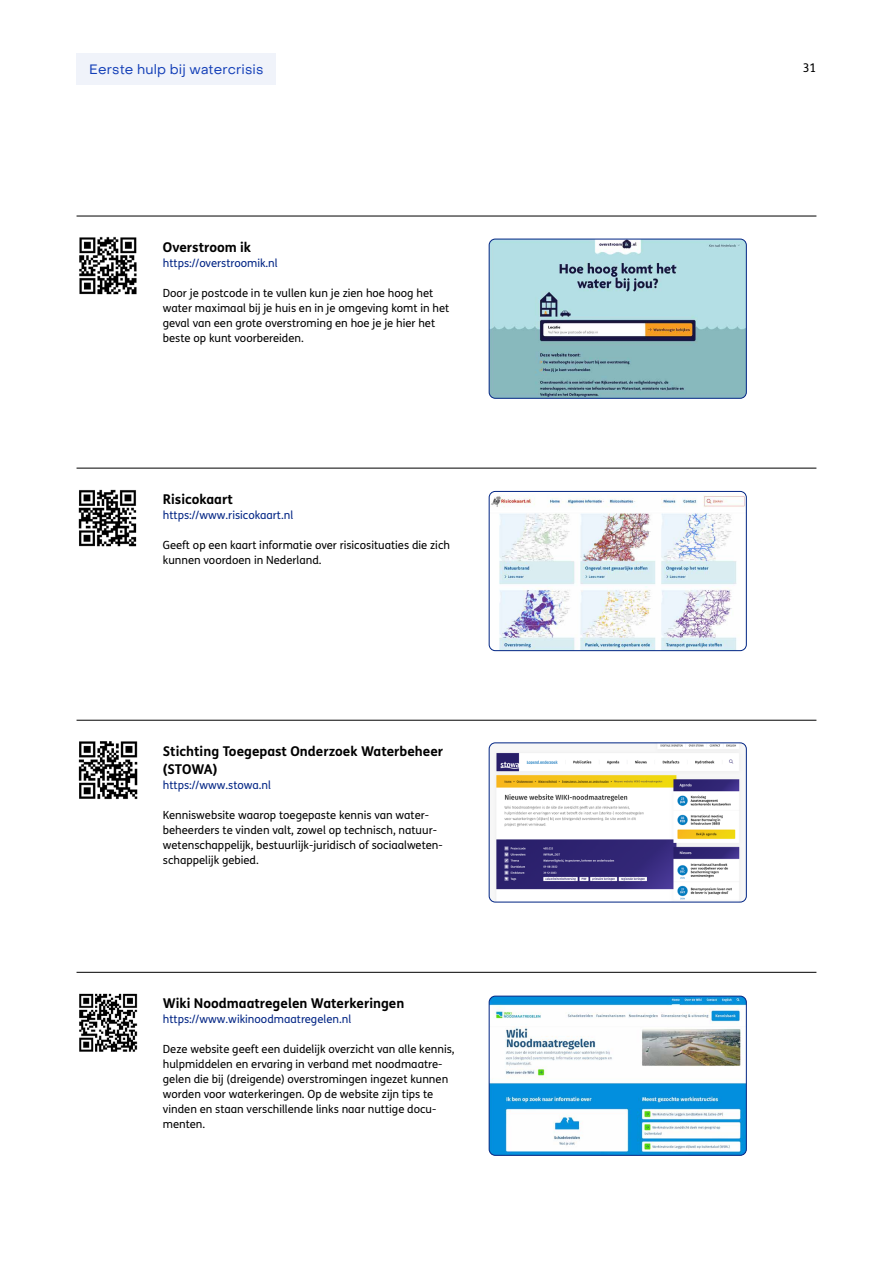
<style>
.page{position:relative;width:893px;height:1263px;background:#fff}
.page>*{position:absolute;margin:0;border:0;box-sizing:border-box;transform-origin:0 0}
.t1{font:700 13.5px/18px "FS Me Pro";color:#000}
.t2{font:13.5px "PP Object Sans";letter-spacing:.01em;color:#123eb7}
.t3{font:12px "FS Me Pro";color:#000}
.t4{font:11.25px/15px "FS Me Pro";color:#000}
.t5{font:11.25px "FS Me Pro";color:#002484}
</style>
<div class="page">
<div style="left:77px;top:53px;width:199px;height:32px;background:#f0f3fa"></div>
<img style="left:79px;top:236px;width:58px;height:59px">
<hr style="left:77px;top:216px;width:739px;height:1px;background:#000">
<img style="left:78px;top:489px;width:59px;height:58px">
<hr style="left:77px;top:468px;width:739px;height:1px;background:#000">
<img style="left:78px;top:741px;width:60px;height:59px">
<hr style="left:77px;top:720px;width:739px;height:1px;background:#000">
<img style="left:79px;top:993px;width:59px;height:59px">
<hr style="left:77px;top:972px;width:739px;height:1px;background:#000">
<img style="left:489px;top:239px;width:257px;height:159px">
<div style="left:489px;top:239px;width:257px;height:159px;border:1px solid #002484;border-radius:6px"></div>
<img style="left:489px;top:743px;width:257px;height:159px">
<div style="left:489px;top:743px;width:257px;height:159px;border:1px solid #002484;border-radius:6px"></div>
<img style="left:489px;top:491px;width:257px;height:160px">
<div style="left:489px;top:491px;width:257px;height:160px;border:1px solid #002484;border-radius:6px"></div>
<img style="left:489px;top:996px;width:257px;height:159px">
<div style="left:489px;top:996px;width:257px;height:159px;border:1px solid #002484;border-radius:6px"></div>
<p class="t2" style="left:89px;top:61px;width:176px">Eerste hulp bij watercrisis</p>
<p class="t3" style="left:803px;top:60px;width:15px">31</p>
<p class="t1" style="left:163px;top:238px;width:90px">Overstroom ik</p>
<p class="t5" style="left:163px;top:255px;width:116px">https://overstroomik.nl</p>
<p class="t4" style="left:163px;top:285px;width:288px">Door je postcode in te vullen kun je zien hoe hoog het water maximaal bij je huis en in je omgeving komt in het geval van een grote overstroming en hoe je je hier het beste op kunt voorbereiden.</p>
<p class="t1" style="left:163px;top:490px;width:72px">Risicokaart</p>
<p class="t5" style="left:163px;top:507px;width:132px">https://www.risicokaart.nl</p>
<p class="t4" style="left:163px;top:537px;width:289px">Geeft op een kaart informatie over risicosituaties die zich kunnen voordoen in Nederland.</p>
<p class="t1" style="left:163px;top:742px;width:282px">Stichting Toegepast Onderzoek Waterbeheer (STOWA)</p>
<p class="t5" style="left:163px;top:777px;width:110px">https://www.stowa.nl</p>
<p class="t4" style="left:163px;top:807px;width:281px">Kenniswebsite waarop toegepaste kennis van water&shy;beheerders te vinden valt, zowel op technisch, natuur&shy;wetenschappelijk, bestuurlijk-juridisch of sociaalweten&shy;schappelijk gebied.</p>
<p class="t1" style="left:163px;top:994px;width:243px">Wiki Noodmaatregelen Waterkeringen</p>
<p class="t5" style="left:163px;top:1011px;width:190px">https://www.wikinoodmaatregelen.nl</p>
<p class="t4" style="left:163px;top:1041px;width:293px">Deze website geeft een duidelijk overzicht van alle kennis, hulpmiddelen en ervaring in verband met noodmaatre&shy;gelen die bij (dreigende) overstromingen ingezet kunnen worden voor waterkeringen. Op de website zijn tips te vinden en staan verschillende links naar nuttige docu&shy;menten.</p>
</div>
